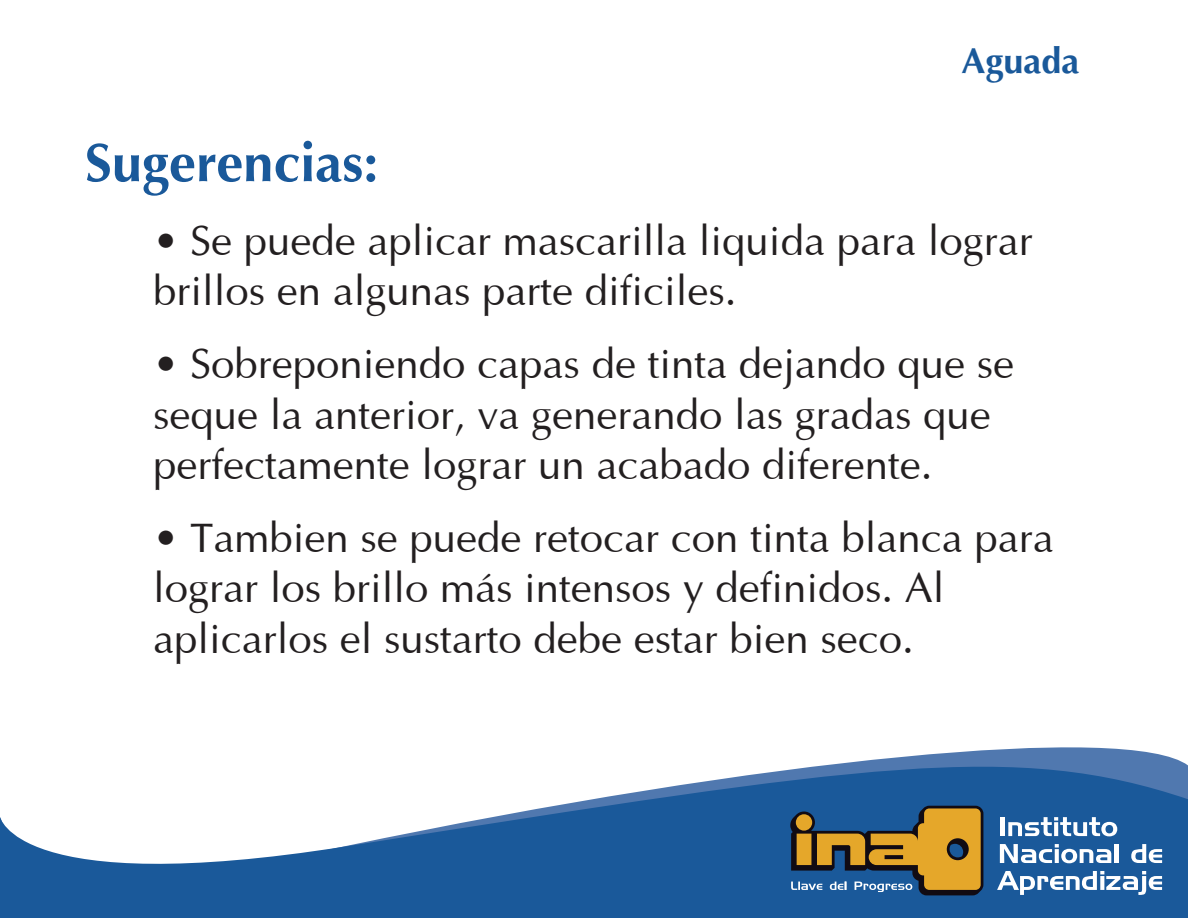
<style>
.page{position:relative;width:1188px;height:918px;background:#fff}
.page>*{position:absolute;margin:0;border:0;box-sizing:border-box;transform-origin:0 0}
.t1{font:700 54px "Optima";color:#1a599a}
.t2{font:42px/50.4px "Optima";color:#231f20}
.t3{font:700 36px "Optima";color:#1a599a}
</style>
<div class="page">
<svg style="left:0;top:747px;width:1188px;height:171px;fill:#1a599a"></svg>
<svg style="left:790px;top:806px;width:193px;height:89px;background:#777051"></svg>
<hr style="left:1000px;top:817px;width:4px;height:19px;background:#fff">
<svg style="left:1008px;top:817px;width:109px;height:19px"></svg>
<svg style="left:1000px;top:844px;width:111px;height:19px"></svg>
<hr style="left:1115px;top:844px;width:4px;height:19px;background:#fff">
<svg style="left:1131px;top:844px;width:31px;height:19px"></svg>
<svg style="left:997px;top:871px;width:165px;height:24px"></svg>
<p class="t1" style="left:85px;top:131px;width:295px">Sugerencias:</p>
<p class="t3" style="left:961px;top:40px;width:120px">Aguada</p>
<p class="t2" style="left:153px;top:212px;width:881px">• Se puede aplicar mascarilla liquida para lograr brillos en algunas parte dificiles.</p>
<p class="t2" style="left:153px;top:335px;width:863px">• Sobreponiendo capas de tinta dejando que se seque la anterior, va generando las gradas que perfectamente lograr un acabado diferente.</p>
<p class="t2" style="left:153px;top:509px;width:902px">• Tambien se puede retocar con tinta blanca para lograr los brillo más intensos y definidos. Al aplicarlos el sustarto debe estar bien seco.</p>
</div>
